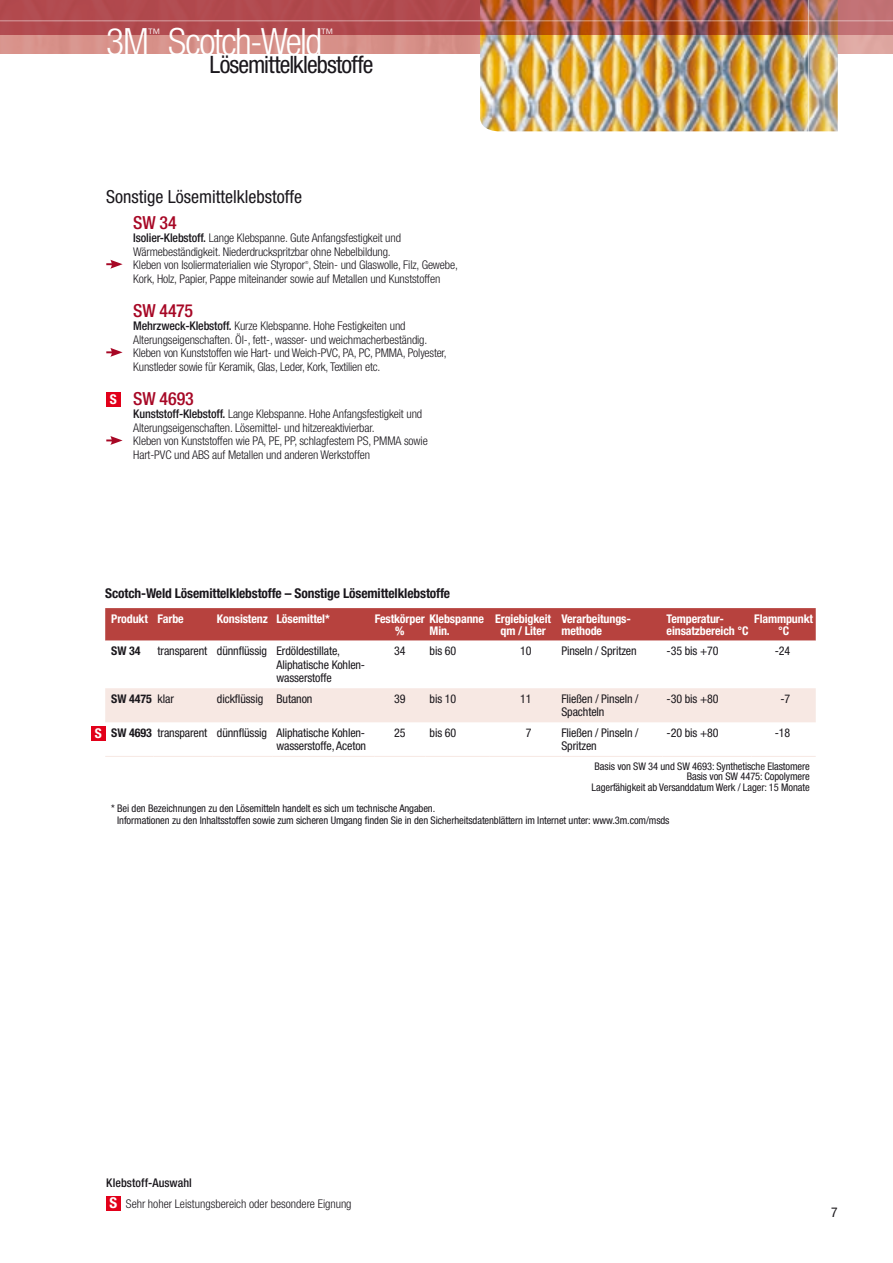
<style>
.page{position:relative;width:893px;height:1263px;background:#fff}
.page>*{position:absolute;margin:0;border:0;box-sizing:border-box;transform-origin:0 0}
.t1{font:300 condensed 37.65px "Helvetica Neue LT Pro";letter-spacing:-.045em;color:#fff}
.t2{font:condensed 24px "Helvetica Neue LT Pro";letter-spacing:-.035em;color:#1a171c}
.t3{font:condensed 18px "Helvetica Neue LT Pro";color:#1a171c}
.t4{font:500 condensed 18px "Helvetica Neue LT Pro";letter-spacing:-.01em;color:#a70725}
.t5{font:700 condensed 13.5px "Helvetica Neue LT Pro";letter-spacing:-.01em;color:#1a171c}
.t6{font:condensed 13.5px "Helvetica Neue LT Pro";color:#1a171c}
.t7{font:300 condensed 13.2px "Helvetica Neue LT Pro";color:#fff}
.t8{font:300 condensed 12px/13.5px "Helvetica Neue LT Pro";letter-spacing:-.01em;color:#1a171c}
.t9{font:condensed 12px/13.5px "Helvetica Neue LT Pro";letter-spacing:-.01em;color:#1a171c}
.t10{font:700 condensed 12px/12px "Helvetica Neue LT Pro";letter-spacing:-.01em;color:#fff}
.t11{font:700 condensed 12px "Helvetica Neue LT Pro";letter-spacing:-.01em;color:#1a171c}
.t12{font:condensed 10.5px/10.5px "Helvetica Neue LT Pro";letter-spacing:-.01em;color:#1a171c;text-align:right}
.t13{font:300 condensed 4.2px "Helvetica Neue LT Pro";color:#1a171c}
.s1{font-weight:500}
.s2{font-weight:700;font-size:13.5px;color:#fff}
.s3{font-weight:400}
.s4{font-weight:700}
.s5{font-weight:700;font-size:15px;color:#fff}
</style>
<div class="page">
<div style="left:106px;top:1196px;width:14px;height:14px;background:#e2001a"></div>
<svg style="left:106px;top:260px;width:17px;height:9px"></svg>
<svg style="left:106px;top:348px;width:17px;height:9px"></svg>
<div style="left:106px;top:392px;width:14px;height:14px;background:#e2001a"></div>
<svg style="left:106px;top:436px;width:17px;height:9px"></svg>
<div style="left:105px;top:608px;width:711px;height:33px;background:#b7423e"></div>
<div style="left:105px;top:688px;width:711px;height:34px;background:#f7e8e3"></div>
<hr style="left:105px;top:756px;width:48px;height:1px;background:#f7e8e3">
<hr style="left:153px;top:756px;width:60px;height:1px;background:#f7e8e3">
<hr style="left:213px;top:756px;width:59px;height:1px;background:#f7e8e3">
<hr style="left:272px;top:756px;width:102px;height:1px;background:#f7e8e3">
<hr style="left:374px;top:756px;width:51px;height:1px;background:#f7e8e3">
<hr style="left:425px;top:756px;width:64px;height:1px;background:#f7e8e3">
<hr style="left:489px;top:756px;width:72px;height:1px;background:#f7e8e3">
<hr style="left:561px;top:756px;width:101px;height:1px;background:#f7e8e3">
<hr style="left:662px;top:756px;width:90px;height:1px;background:#f7e8e3">
<hr style="left:752px;top:756px;width:64px;height:1px;background:#f7e8e3">
<div style="left:91px;top:726px;width:14px;height:14px;background:#e2001a"></div>
<img style="left:480px;top:35px;width:328px;height:96px">
<svg style="left:0;top:0;width:808px;height:35px;background:#ac5048"></svg>
<img style="left:809px;top:0;width:84px;height:132px">
<hr style="left:0;top:20px;width:893px;height:1px;background:#fff">
<h1 class="t1" style="left:106px;top:20px;width:44px">3M</h1>
<p class="t7" style="left:148px;top:26px;width:15px">™</p>
<h1 class="t1" style="left:168px;top:20px;width:155px">Scotch-Weld</h1>
<p class="t7" style="left:321px;top:26px;width:15px">™</p>
<h2 class="t2" style="left:210px;top:51px;width:165px">Lösemittelklebstoffe</h2>
<h3 class="t3" style="left:106px;top:186px;width:197px">Sonstige Lösemittelklebstoffe</h3>
<h3 class="t4" style="left:133px;top:212px;width:45px">SW 34</h3>
<p class="t8" style="left:133px;top:231px;width:326px"><span class="s1">Isolier-Klebstoff.</span> Lange Klebspanne. Gute Anfangsfestigkeit und<br>Wärmebeständigkeit. Niederdruckspritzbar ohne Nebelbildung.<br>Kleben von Isoliermaterialien wie Styropor , Stein- und Glaswolle, Filz, Gewebe,</p>
<p class="t13" style="left:305px;top:260px;width:5px">®</p>
<p class="t8" style="left:133px;top:272px;width:308px">Kork, Holz, Papier, Pappe miteinander sowie auf Metallen und Kunststoffen</p>
<h3 class="t4" style="left:133px;top:300px;width:61px">SW 4475</h3>
<p class="t8" style="left:133px;top:319px;width:315px"><span class="s1">Mehrzweck-Klebstoff.</span> Kurze Klebspanne. Hohe Festigkeiten und Alterungseigenschaften. Öl-, fett-, wasser- und weichmacherbeständig.<br>Kleben von Kunststoffen wie Hart- und Weich-PVC, PA, PC, PMMA, Polyester, Kunstleder sowie für Keramik, Glas, Leder, Kork, Textilien etc.</p>
<h3 class="t4" style="left:110px;top:388px;width:86px"><span class="s2">S</span> SW 4693</h3>
<p class="t8" style="left:133px;top:407px;width:296px"><span class="s1">Kunststoff-Klebstoff.</span> Lange Klebspanne. Hohe Anfangsfestigkeit und Alterungseigenschaften. Lösemittel- und hitzereaktivierbar.<br>Kleben von Kunststoffen wie PA, PE, PP, schlagfestem PS, PMMA sowie Hart-PVC und ABS auf Metallen und anderen Werkstoffen</p>
<p class="t5" style="left:105px;top:585px;width:346px">Scotch-Weld Lösemittelklebstoffe – Sonstige Lösemittelklebstoffe</p>
<p class="t10" style="left:111px;top:612px;width:74px">Produkt Farbe</p>
<p class="t10" style="left:217px;top:612px;width:114px">Konsistenz Lösemittel*</p>
<p class="t10" style="left:395px;top:612px;width:90px;text-indent:-20px">Festkörper Klebspanne %</p>
<p class="t10" style="left:430px;top:624px;width:22px">Min.</p>
<p class="t10" style="left:495px;top:612px;width:57px;text-align:center">Ergiebigkeit qm / Liter</p>
<p class="t10" style="left:561px;top:612px;width:70px">Verarbeitungs&shy;methode</p>
<p class="t10" style="left:667px;top:612px;width:83px">Temperatur&shy;einsatzbereich °C</p>
<p class="t10" style="left:754px;top:612px;width:60px;text-align:center">Flammpunkt °C</p>
<p class="t11" style="left:111px;top:644px;width:31px">SW 34</p>
<p class="t9" style="left:276px;top:644px;width:89px;text-indent:-119px">transparent dünnflüssig Erdöldestillate,<br>Aliphatische Kohlen&shy;wasserstoffe</p>
<p class="t9" style="left:394px;top:644px;width:13px">34</p>
<p class="t9" style="left:430px;top:644px;width:28px">bis 60</p>
<p class="t9" style="left:520px;top:644px;width:13px">10</p>
<p class="t9" style="left:561px;top:644px;width:77px">Pinseln / Spritzen</p>
<p class="t9" style="left:667px;top:644px;width:53px">-35 bis +70</p>
<p class="t9" style="left:775px;top:644px;width:17px">-24</p>
<p class="t11" style="left:111px;top:691px;width:64px">SW 4475 <span class="s3">klar</span></p>
<p class="t9" style="left:217px;top:692px;width:97px">dickflüssig Butanon</p>
<p class="t9" style="left:394px;top:692px;width:13px">39</p>
<p class="t9" style="left:430px;top:692px;width:28px">bis 10</p>
<p class="t9" style="left:520px;top:692px;width:13px">11</p>
<p class="t9" style="left:561px;top:692px;width:79px">Fließen / Pinseln /<br>Spachteln</p>
<p class="t9" style="left:667px;top:692px;width:53px">-30 bis +80</p>
<p class="t9" style="left:780px;top:692px;width:11px">-7</p>
<p class="t9" style="left:95px;top:726px;width:273px;text-align:right"><span class="s2">S</span> <span class="s4">SW 4693</span> transparent dünnflüssig Aliphatische Kohlen&shy;wasserstoffe, Aceton</p>
<p class="t9" style="left:394px;top:726px;width:13px">25</p>
<p class="t9" style="left:430px;top:726px;width:28px">bis 60</p>
<p class="t9" style="left:526px;top:726px;width:7px">7</p>
<p class="t9" style="left:561px;top:726px;width:79px">Fließen / Pinseln /<br>Spritzen</p>
<p class="t9" style="left:667px;top:726px;width:53px">-20 bis +80</p>
<p class="t9" style="left:775px;top:726px;width:17px">-18</p>
<p class="t12" style="left:591px;top:761px;width:220px">Basis von SW 34 und SW 4693: Synthetische Elastomere<br>Basis von SW 4475: Copolymere<br>Lagerfähigkeit ab Versanddatum Werk / Lager: 15 Monate</p>
<p class="t12" style="left:117px;top:802px;width:554px;line-height:12px;text-align:left;text-indent:-6px">* Bei den Bezeichnungen zu den Lösemitteln handelt es sich um technische Angaben.<br>Informationen zu den Inhaltsstoffen sowie zum sicheren Umgang finden Sie in den Sicherheitsdatenblättern im Internet unter: www.3m.com/msds</p>
<p class="t8" style="left:106px;top:1172px;width:247px;line-height:21px"><span class="s1">Klebstoff-Auswahl<br></span><span class="s5">S</span> Sehr hoher Leistungsbereich oder besondere Eignung</p>
<p class="t6" style="left:831px;top:1205px;width:8px">7</p>
</div>
